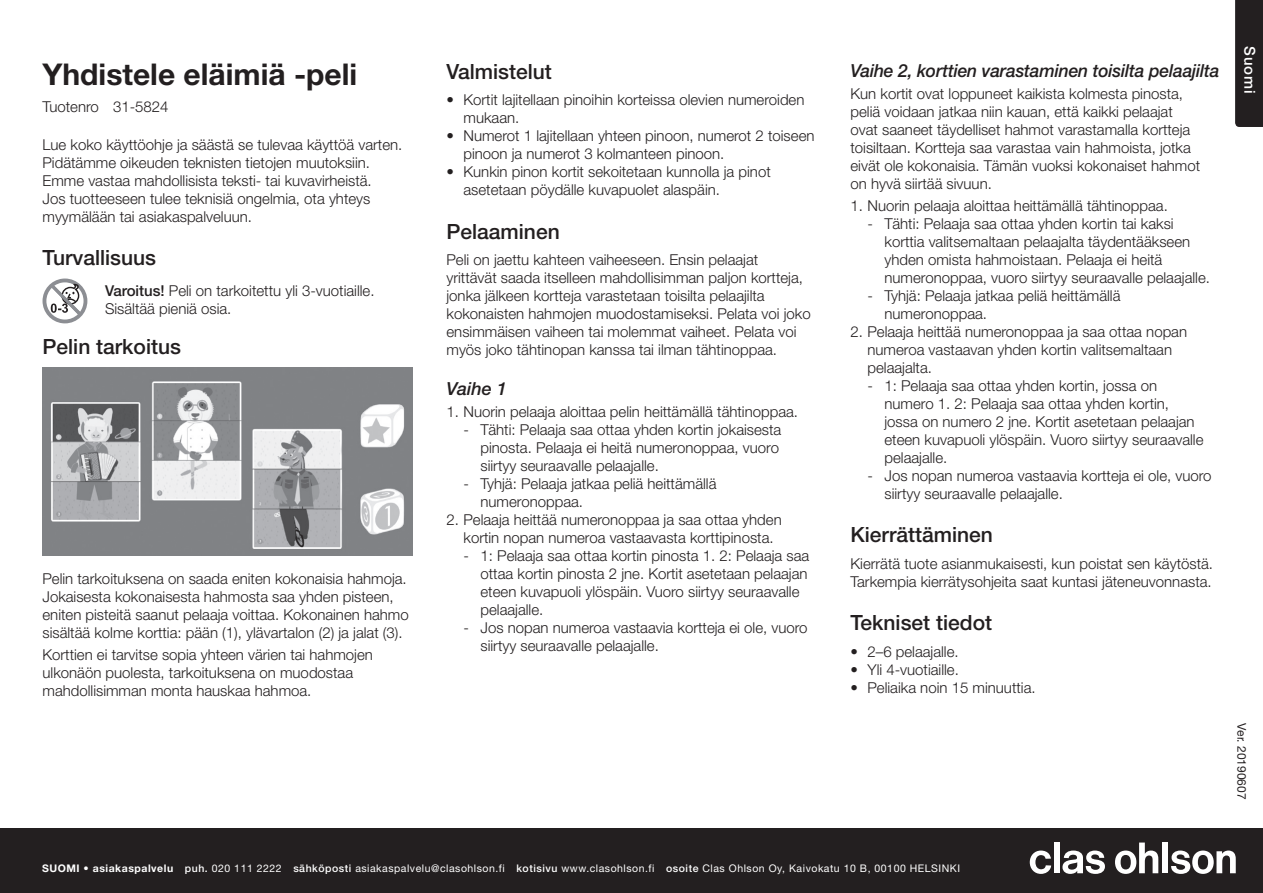
<style>
.page{position:relative;width:1263px;height:893px;background:#fff}
.page>*{position:absolute;margin:0;border:0;box-sizing:border-box;transform-origin:0 0}
.t1{font:700 30px "Helvetica Neue LT Std";color:#231f20}
.t2{font:500 21px "Helvetica Neue LT Std";color:#231f20}
.t3{font:italic 500 18px "Helvetica Neue LT Std";letter-spacing:-.01em;color:#231f20}
.t4{font:300 15px/18px "Helvetica Neue LT Std";color:#231f20}
.t5{font:500 15px "Helvetica Neue LT Std";letter-spacing:.05em;color:#fff}
.t6{font:12px "Helvetica Neue LT Std";color:#231f20}
.t7{font:10.5px "Helvetica Neue LT Std";letter-spacing:.05em;color:#fff}
.s1{font-weight:500}
.s2{font-weight:700}
</style>
<div class="page">
<div style="left:0;top:828px;width:1263px;height:65px;background:#231f20"></div>
<svg style="left:1030px;top:850px;width:21px;height:24px"></svg>
<div style="left:1054px;top:842px;width:5px;height:31px;background:#fff"></div>
<svg style="left:1062px;top:850px;width:43px;height:24px"></svg>
<svg style="left:1115px;top:842px;width:43px;height:32px"></svg>
<div style="left:1162px;top:842px;width:6px;height:31px;background:#fff"></div>
<svg style="left:1171px;top:850px;width:65px;height:24px"></svg>
<div style="left:1235px;top:0;width:28px;height:127px;background:#231f20"></div>
<svg style="left:43px;top:279px;width:44px;height:44px"></svg>
<img style="left:43px;top:368px;width:369px;height:187px">
<h1 class="t1" style="left:43px;top:56px;width:316px">Yhdistele eläimiä -peli</h1>
<p class="t4" style="left:43px;top:97px;width:128px">Tuotenro 31-5824</p>
<p class="t4" style="left:43px;top:135px;width:361px">Lue koko käyttöohje ja säästä se tulevaa käyttöä varten.<br>Pidätämme oikeuden teknisten tietojen muutoksiin.<br>Emme vastaa mahdollisista teksti- tai kuvavirheistä.<br>Jos tuotteeseen tulee teknisiä ongelmia, ota yhteys myymälään tai asiakaspalveluun.</p>
<h2 class="t2" style="left:43px;top:245px;width:115px">Turvallisuus</h2>
<p class="t4" style="left:105px;top:281px;width:271px"><span class="s1">Varoitus!</span> Peli on tarkoitettu yli 3-vuotiaille.<br>Sisältää pieniä osia.</p>
<h2 class="t2" style="left:43px;top:334px;width:140px">Pelin tarkoitus</h2>
<p class="t4" style="left:43px;top:569px;width:368px">Pelin tarkoituksena on saada eniten kokonaisia hahmoja.<br>Jokaisesta kokonaisesta hahmosta saa yhden pisteen, eniten pisteitä saanut pelaaja voittaa. Kokonainen hahmo sisältää kolme korttia: pään (1), ylävartalon (2) ja jalat (3).</p>
<p class="t4" style="left:43px;top:645px;width:332px">Korttien ei tarvitse sopia yhteen värien tai hahmojen ulkonäön puolesta, tarkoituksena on muodostaa mahdollisimman monta hauskaa hahmoa.</p>
<h2 class="t2" style="left:446px;top:59px;width:107px">Valmistelut</h2>
<p class="t4" style="left:463px;top:91px;width:342px;text-indent:-17px">• Kortit lajitellaan pinoihin korteissa olevien numeroiden mukaan.</p>
<p class="t4" style="left:463px;top:127px;width:352px;text-indent:-17px">• Numerot 1 lajitellaan yhteen pinoon, numerot 2 toiseen pinoon ja numerot 3 kolmanteen pinoon.</p>
<p class="t4" style="left:463px;top:163px;width:309px;text-indent:-17px">• Kunkin pinon kortit sekoitetaan kunnolla ja pinot asetetaan pöydälle kuvapuolet alaspäin.</p>
<h2 class="t2" style="left:446px;top:218px;width:115px">Pelaaminen</h2>
<p class="t4" style="left:446px;top:250px;width:366px">Peli on jaettu kahteen vaiheeseen. Ensin pelaajat yrittävät saada itselleen mahdollisimman paljon kortteja, jonka jälkeen kortteja varastetaan toisilta pelaajilta kokonaisten hahmojen muodostamiseksi. Pelata voi joko ensimmäisen vaiheen tai molemmat vaiheet. Pelata voi myös joko tähtinopan kanssa tai ilman tähtinoppaa.</p>
<p class="t3" style="left:446px;top:378px;width:62px">Vaihe 1</p>
<p class="t4" style="left:446px;top:402px;width:353px">1. Nuorin pelaaja aloittaa pelin heittämällä tähtinoppaa.</p>
<p class="t4" style="left:480px;top:420px;width:302px;text-indent:-17px">- Tähti: Pelaaja saa ottaa yhden kortin jokaisesta pinosta. Pelaaja ei heitä numeronoppaa, vuoro siirtyy seuraavalle pelaajalle.</p>
<p class="t4" style="left:480px;top:474px;width:237px;text-indent:-17px">- Tyhjä: Pelaaja jatkaa peliä heittämällä numeronoppaa.</p>
<p class="t4" style="left:446px;top:510px;width:337px;text-align:center">2. Pelaaja heittää numeronoppaa ja saa ottaa yhden kortin nopan numeroa vastaavasta korttipinosta.</p>
<p class="t4" style="left:480px;top:546px;width:330px;text-indent:-17px">- 1: Pelaaja saa ottaa kortin pinosta 1. 2: Pelaaja saa ottaa kortin pinosta 2 jne. Kortit asetetaan pelaajan eteen kuvapuoli ylöspäin. Vuoro siirtyy seuraavalle pelaajalle.</p>
<p class="t4" style="left:480px;top:618px;width:329px;text-indent:-17px">- Jos nopan numeroa vastaavia kortteja ei ole, vuoro siirtyy seuraavalle pelaajalle.</p>
<p class="t3" style="left:850px;top:60px;width:371px">Vaihe 2, korttien varastaminen toisilta pelaajilta</p>
<p class="t4" style="left:850px;top:84px;width:351px">Kun kortit ovat loppuneet kaikista kolmesta pinosta, peliä voidaan jatkaa niin kauan, että kaikki pelaajat ovat saaneet täydelliset hahmot varastamalla kortteja toisiltaan. Kortteja saa varastaa vain hahmoista, jotka eivät ole kokonaisia. Tämän vuoksi kokonaiset hahmot on hyvä siirtää sivuun.</p>
<p class="t4" style="left:850px;top:196px;width:319px">1. Nuorin pelaaja aloittaa heittämällä tähtinoppaa.</p>
<p class="t4" style="left:884px;top:214px;width:327px;text-indent:-17px">- Tähti: Pelaaja saa ottaa yhden kortin tai kaksi korttia valitsemaltaan pelaajalta täydentääkseen yhden omista hahmoistaan. Pelaaja ei heitä numeronoppaa, vuoro siirtyy seuraavalle pelaajalle.</p>
<p class="t4" style="left:884px;top:286px;width:237px;text-indent:-17px">- Tyhjä: Pelaaja jatkaa peliä heittämällä numeronoppaa.</p>
<p class="t4" style="left:867px;top:322px;width:321px;text-indent:-17px">2. Pelaaja heittää numeronoppaa ja saa ottaa nopan numeroa vastaavan yhden kortin valitsemaltaan pelaajalta.</p>
<p class="t4" style="left:884px;top:376px;width:320px;text-indent:-17px">- 1: Pelaaja saa ottaa yhden kortin, jossa on numero 1. 2: Pelaaja saa ottaa yhden kortin, jossa on numero 2 jne. Kortit asetetaan pelaajan eteen kuvapuoli ylöspäin. Vuoro siirtyy seuraavalle pelaajalle.</p>
<p class="t4" style="left:884px;top:466px;width:329px;text-indent:-17px">- Jos nopan numeroa vastaavia kortteja ei ole, vuoro siirtyy seuraavalle pelaajalle.</p>
<h2 class="t2" style="left:850px;top:522px;width:144px">Kierrättäminen</h2>
<p class="t4" style="left:850px;top:554px;width:364px">Kierrätä tuote asianmukaisesti, kun poistat sen käytöstä.<br>Tarkempia kierrätysohjeita saat kuntasi jäteneuvonnasta.</p>
<h2 class="t2" style="left:850px;top:610px;width:143px">Tekniset tiedot</h2>
<p class="t4" style="left:850px;top:642px;width:110px">• 2–6 pelaajalle.</p>
<p class="t4" style="left:850px;top:660px;width:110px">• Yli 4-vuotiaille.</p>
<p class="t4" style="left:850px;top:678px;width:187px">• Peliaika noin 15 minuuttia.</p>
<p class="t5" style="left:1258px;top:46px;width:48px;rotate:90deg">Suomi</p>
<p class="t6" style="left:1249px;top:723px;width:78px;rotate:90deg">Ver. 20190607</p>
<p class="t7" style="left:42px;top:862px;width:919px"><span class="s2">SUOMI • asiakaspalvelu</span> <span class="s1">puh.</span> 020 111 2222 <span class="s1">sähköposti</span> asiakaspalvelu@clasohlson.fi <span class="s1">kotisivu</span> www.clasohlson.fi <span class="s1">osoite</span> Clas Ohlson Oy, Kaivokatu 10 B, 00100 HELSINKI</p>
</div>
